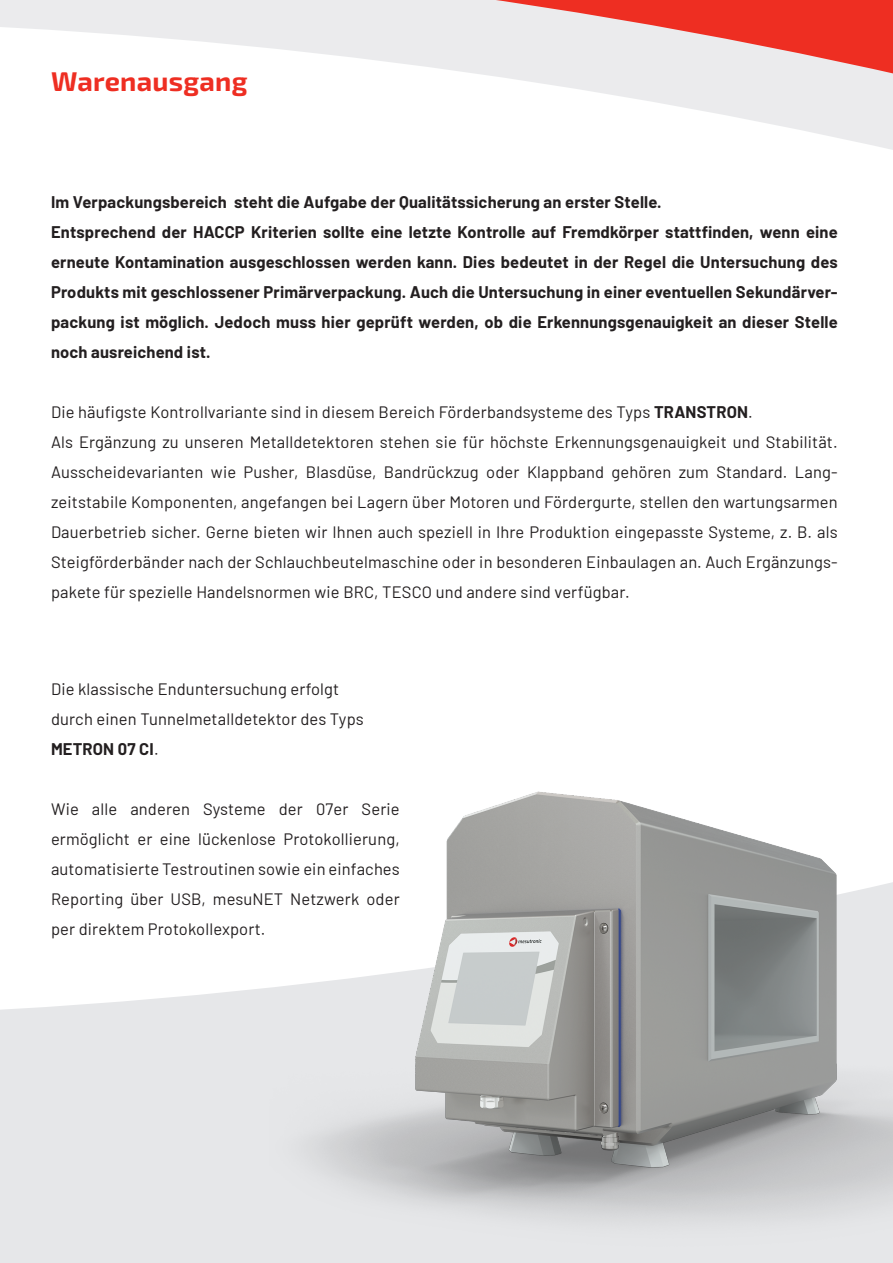
<style>
.page{position:relative;width:893px;height:1263px;background:#fff}
.page>*{position:absolute;margin:0;border:0;box-sizing:border-box;transform-origin:0 0}
.tab{font:700 27.15px "Exo 2";letter-spacing:.01em;color:#ee2e22}
.t1{font:16.5px/30px "Barlow";letter-spacing:.01em;color:#231f20;text-align:justify}
.tab-2{font:700 16.5px/30px "Barlow";letter-spacing:.01em;color:#231f20;text-align:justify}
.s1{font-weight:700}
.s2{font-weight:400}
</style>
<div class="page">
<svg style="left:503px;top:77px;width:390px;height:73px"></svg>
<svg style="left:0;top:0;width:893px;height:77px;fill:#ebebed"></svg>
<div style="left:0;top:988px;width:269px;height:275px;background:#e6e7e9"></div>
<img style="left:269px;top:791px;width:624px;height:472px">
<p class="tab" style="left:51px;top:62px;width:198px">Warenausgang</p>
<p class="tab-2" style="left:51px;top:186px;width:612px">Im Verpackungsbereich steht die Aufgabe der Qualitätssicherung an erster Stelle.</p>
<p class="tab-2" style="left:51px;top:216px;width:788px">Entsprechend der HACCP Kriterien sollte eine letzte Kontrolle auf Fremdkörper stattfinden, wenn eine erneute Kontamination ausgeschlossen werden kann. Dies bedeutet in der Regel die Untersuchung des Produkts mit geschlossener Primärverpackung. Auch die Untersuchung in einer eventuellen Sekundärver&shy;packung ist möglich. Jedoch muss hier geprüft werden, ob die Erkennungsgenauigkeit an dieser Stelle noch ausreichend ist.</p>
<p class="t1" style="left:51px;top:396px;width:703px">Die häufigste Kontrollvariante sind in diesem Bereich Förderbandsysteme des Typs <span class="s1">TRANSTRON</span>.</p>
<p class="t1" style="left:51px;top:426px;width:788px">Als Ergänzung zu unseren Metalldetektoren stehen sie für höchste Erkennungsgenauigkeit und Stabilität.<br>Ausscheidevarianten wie Pusher, Blasdüse, Bandrückzug oder Klappband gehören zum Standard. Lang&shy;zeitstabile Komponenten, angefangen bei Lagern über Motoren und Fördergurte, stellen den wartungsarmen Dauerbetrieb sicher. Gerne bieten wir Ihnen auch speziell in Ihre Produktion eingepasste Systeme, z. B. als Steigförderbänder nach der Schlauchbeutelmaschine oder in besonderen Einbaulagen an. Auch Ergänzungs&shy;pakete für spezielle Handelsnormen wie BRC, TESCO und andere sind verfügbar.</p>
<p class="t1" style="left:51px;top:673px;width:290px">Die klassische Enduntersuchung erfolgt</p>
<p class="t1" style="left:51px;top:703px;width:314px">durch einen Tunnelmetalldetektor des Typs</p>
<p class="tab-2" style="left:51px;top:733px;width:109px">METRON 07 CI<span class="s2">.</span></p>
<p class="t1" style="left:51px;top:793px;width:350px">Wie alle anderen Systeme der 07er Serie ermöglicht er eine lückenlose Protokollierung, automatisierte Testroutinen sowie ein einfaches Reporting über USB, mesuNET Netzwerk oder per direktem Protokollexport.</p>
</div>
